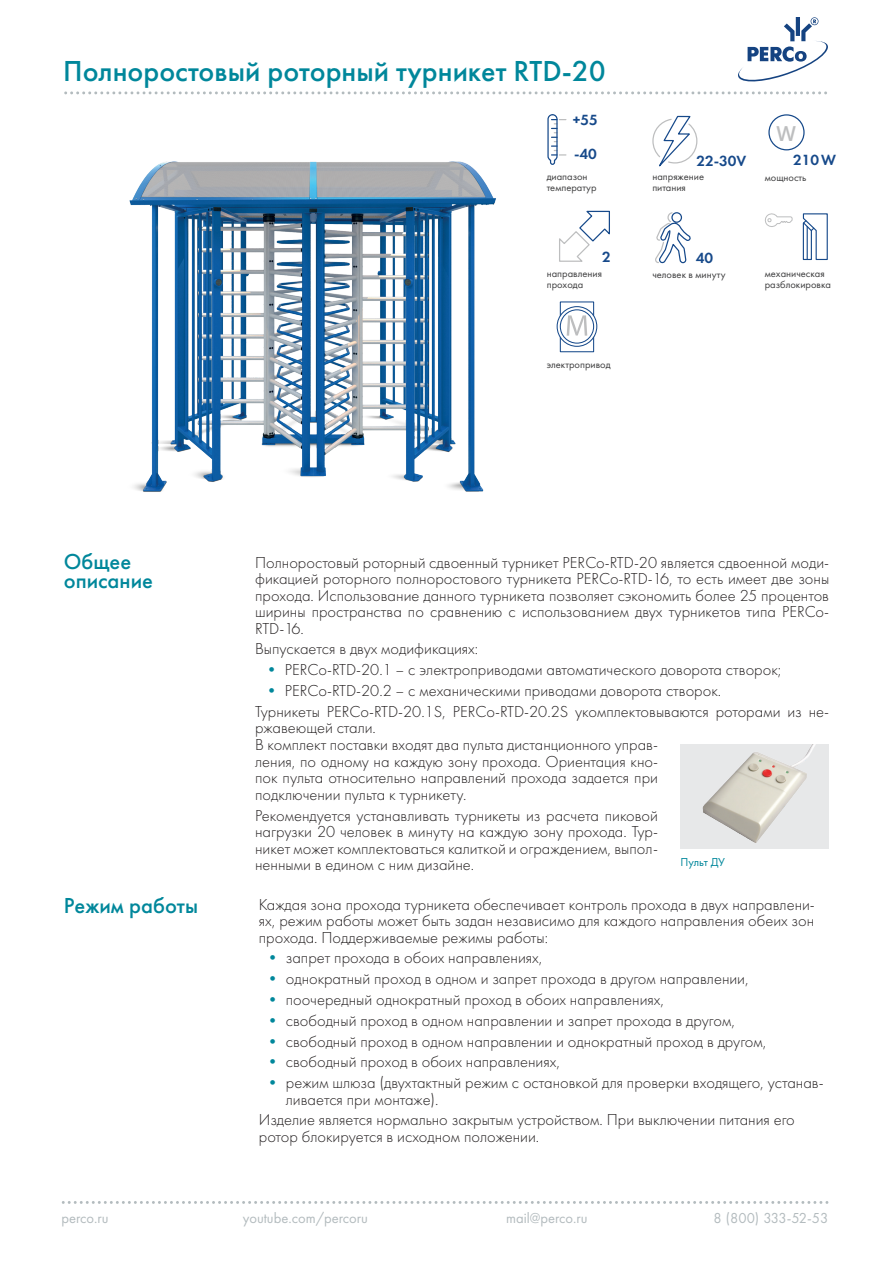
<style>
.page{position:relative;width:893px;height:1263px;background:#fff}
.page>*{position:absolute;margin:0;border:0;box-sizing:border-box;transform-origin:0 0}
.ТОЗ_Заголовок_раздел{font:500 30px "Futura New";color:#00879b}
.ТОЗ_заголовки_в_текс{font:500 22.5px "Futura New";color:#00879b}
.t1{font:600 20.7px "Open Sans";color:#bdbebf}
.Основной_текст_Futur{font:300 16.5px/16.5px "Futura New";color:#231f20;text-align:justify}
.ТОЗ_Список{font:300 16.5px/16.5px "Futura New";color:#231f20;text-align:justify}
.t2{font:15.3px "Futura New Demi";color:#16498a}
.t3{font:15px "Futura New";color:#b3bbbe}
.t4{font:15px "Futura New";letter-spacing:-.025em;color:#b3bbbe}
.ТОЗ_подпись_к_картин{font:12px "Futura New";letter-spacing:-.01em;color:#00879b}
.иконки{font:10.5px/10.5px "Futura New";color:#3e3e3f}
.s1{font-weight:400;color:#00879b}
</style>
<div class="page">
<svg style="left:66px;top:91px;width:754px;height:3px"></svg>
<svg style="left:63px;top:1201px;width:758px;height:3px"></svg>
<svg style="left:738px;top:18px;width:90px;height:64px"></svg>
<img style="left:129px;top:161px;width:367px;height:331px">
<img style="left:680px;top:744px;width:149px;height:105px">
<svg style="left:547px;top:114px;width:19px;height:51px"></svg>
<svg style="left:652px;top:115px;width:46px;height:51px"></svg>
<svg style="left:655px;top:212px;width:36px;height:51px"></svg>
<svg style="left:802px;top:213px;width:26px;height:47px"></svg>
<hr style="left:807px;top:226px;width:1px;height:33px;background:#16498a">
<svg style="left:765px;top:213px;width:28px;height:14px"></svg>
<svg style="left:559px;top:211px;width:51px;height:51px"></svg>
<div style="left:560px;top:337px;width:34px;height:15px;border:1px solid #16498a"></div>
<div style="left:560px;top:301px;width:34px;height:15px;border:1px solid #16498a"></div>
<div style="left:557px;top:306px;width:40px;height:41px;border:1px solid #16498a;border-radius:50%"></div>
<div style="left:560px;top:309px;width:34px;height:35px;border:1px solid #16498a;border-radius:50%"></div>
<svg style="left:567px;top:315px;width:20px;height:21px"></svg>
<div style="left:768px;top:114px;width:37px;height:36px;border:1px solid #16498a;border-radius:50%"></div>
<p class="ТОЗ_Заголовок_раздел" style="left:63px;top:53px;width:544px">Полноростовый роторный турникет RTD-20</p>
<p class="t2" style="left:573px;top:110px;width:26px">+55</p>
<p class="t2" style="left:574px;top:144px;width:24px">-40</p>
<p class="иконки" style="left:547px;top:171px;width:42px">диапазон</p>
<p class="иконки" style="left:547px;top:182px;width:51px">температур</p>
<p class="t2" style="left:602px;top:247px;width:10px">2</p>
<p class="иконки" style="left:547px;top:268px;width:57px">направления прохода</p>
<p class="иконки" style="left:547px;top:359px;width:65px">электропривод</p>
<p class="t2" style="left:696px;top:151px;width:51px">22-30V</p>
<p class="иконки" style="left:652px;top:171px;width:53px">напряжение</p>
<p class="иконки" style="left:652px;top:182px;width:35px">питания</p>
<p class="t1" style="left:777px;top:119px;width:21px">W</p>
<p class="иконки" style="left:765px;top:172px;width:43px">мощность</p>
<p class="t2" style="left:793px;top:150px;width:44px">210W</p>
<p class="t2" style="left:696px;top:248px;width:19px">40</p>
<p class="иконки" style="left:652px;top:270px;width:75px">человек в минуту</p>
<p class="иконки" style="left:765px;top:268px;width:61px">механическая</p>
<p class="иконки" style="left:765px;top:279px;width:68px">разблокировка</p>
<p class="ТОЗ_заголовки_в_текс" style="left:64px;top:548px;width:69px">Общее</p>
<p class="ТОЗ_заголовки_в_текс" style="left:64px;top:567px;width:91px">описание</p>
<p class="ТОЗ_заголовки_в_текс" style="left:64px;top:891px;width:136px">Режим работы</p>
<p class="Основной_текст_Futur" style="left:255px;top:554px;width:576px">Полноростовый роторный сдвоенный турникет PERCo-RTD-20 является сдвоенной моди&shy;фикацией роторного полноростового турникета PERCo-RTD-16, то есть имеет две зоны прохода. Использование данного турникета позволяет сэкономить более 25 процентов ширины пространства по сравнению с использованием двух турникетов типа PERCo-RTD-16.</p>
<p class="Основной_текст_Futur" style="left:255px;top:641px;width:225px">Выпускается в двух модификациях:</p>
<p class="Основной_текст_Futur" style="left:264px;top:661px;width:520px"><span class="s1">•</span> PERCo-RTD-20.1 – с электроприводами автоматического доворота створок;</p>
<p class="Основной_текст_Futur" style="left:264px;top:682px;width:459px"><span class="s1">•</span> PERCo-RTD-20.2 – с механическими приводами доворота створок.</p>
<p class="Основной_текст_Futur" style="left:255px;top:703px;width:576px">Турникеты PERCo-RTD-20.1S, PERCo-RTD-20.2S укомплектовываются роторами из не&shy;ржавеющей стали.</p>
<p class="Основной_текст_Futur" style="left:255px;top:737px;width:404px">В комплект поставки входят два пульта дистанционного управ&shy;ления, по одному на каждую зону прохода. Ориентация кно&shy;пок пульта относительно направлений прохода задается при подключении пульта к турникету.</p>
<p class="Основной_текст_Futur" style="left:255px;top:807px;width:404px">Рекомендуется устанавливать турникеты из расчета пиковой нагрузки 20 человек в минуту на каждую зону прохода. Тур&shy;никет может комплектоваться калиткой и ограждением, выпол&shy;ненными в едином с ним дизайне.</p>
<p class="ТОЗ_Список" style="left:259px;top:896px;width:558px">Каждая зона прохода турникета обеспечивает контроль прохода в двух направлени&shy;ях, режим работы может быть задан независимо для каждого направления обеих зон прохода. Поддерживаемые режимы работы:</p>
<p class="Основной_текст_Futur" style="left:265px;top:950px;width:280px"><span class="s1">•</span> запрет прохода в обоих направлениях,</p>
<p class="Основной_текст_Futur" style="left:265px;top:971px;width:486px"><span class="s1">•</span> однократный проход в одном и запрет прохода в другом направлении,</p>
<p class="Основной_текст_Futur" style="left:265px;top:991px;width:401px"><span class="s1">•</span> поочередный однократный проход в обоих направлениях,</p>
<p class="Основной_текст_Futur" style="left:265px;top:1012px;width:472px"><span class="s1">•</span> свободный проход в одном направлении и запрет прохода в другом,</p>
<p class="Основной_текст_Futur" style="left:265px;top:1033px;width:503px"><span class="s1">•</span> свободный проход в одном направлении и однократный проход в другом,</p>
<p class="Основной_текст_Futur" style="left:265px;top:1054px;width:297px"><span class="s1">•</span> свободный проход в обоих направлениях,</p>
<p class="Основной_текст_Futur" style="left:286px;top:1074px;width:539px;text-indent:-21px"><span class="s1">•</span> режим шлюза (двухтактный режим с остановкой для проверки входящего, устанав&shy;ливается при монтаже).</p>
<p class="ТОЗ_Список" style="left:259px;top:1112px;width:537px">Изделие является нормально закрытым устройством. При выключении питания его ротор блокируется в исходном положении.</p>
<p class="ТОЗ_подпись_к_картин" style="left:680px;top:854px;width:46px">Пульт ДУ</p>
<p class="t3" style="left:62px;top:1209px;width:49px">perco.ru</p>
<p class="t3" style="left:243px;top:1209px;width:127px">youtube.com/percoru</p>
<p class="t3" style="left:506px;top:1209px;width:83px">mail@perco.ru</p>
<p class="t4" style="left:713px;top:1209px;width:116px">8 (800) 333-52-53</p>
</div>
